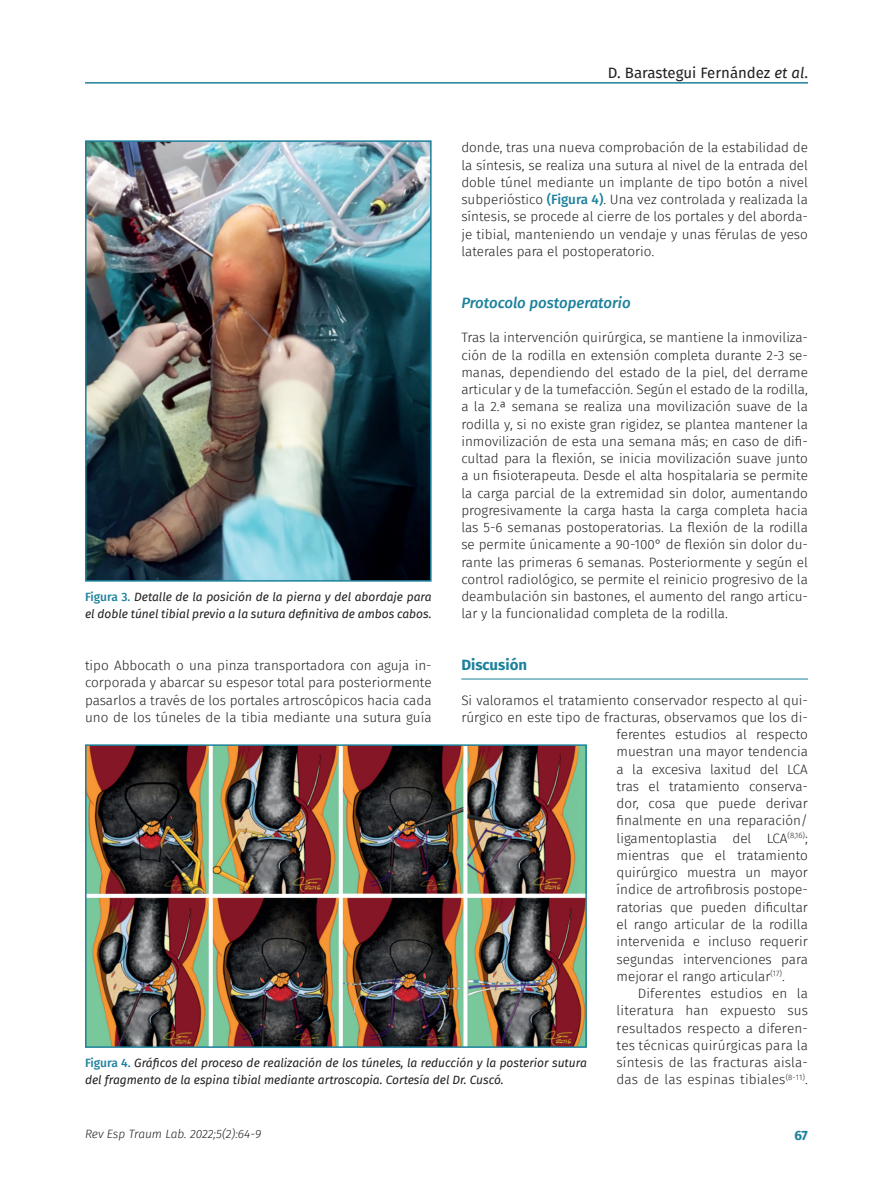
<style>
.page{position:relative;width:893px;height:1191px;background:#fff}
.page>*{position:absolute;margin:0;border:0;box-sizing:border-box;transform-origin:0 0}
.t1{font:15px "Fira Sans FS";color:#231f20}
.Subladillo{font:italic 500 15px "Fira Sans FS";color:#1d819c}
.Ladillo{font:700 15px "Fira Sans FS";color:#1d819c}
.Primer_párrafo{font:13.5px/17.2px "Fira Sans Light FS";color:#231f20;text-align:justify}
.Párrafo_general{font:13.5px/17.2px "Fira Sans Light FS";color:#231f20;text-align:justify}
.t2{font:700 13.5px "Fira Sans FS";color:#1d819c}
.Pie_de_foto{font:italic 12px/17.2px "Fira Sans FS";color:#231f20}
.t3{font:italic 300 12px "Fira Sans FS";letter-spacing:-.005em;color:#231f20}
.s1{font-style:italic}
.s2{font-family:"Fira Sans FS";font-weight:500;color:#1d819c}
.s3{font-weight:500;font-style:normal;color:#1d819c}
</style>
<div class="page">
<hr style="left:85px;top:82px;width:723px;height:2px;background:#1d819c">
<hr style="left:461px;top:678px;width:347px;height:1px;background:#1d819c">
<img style="left:88px;top:143px;width:341px;height:435px">
<div style="left:85px;top:140px;width:347px;height:441px;border:2px solid #1d819c"></div>
<img style="left:88px;top:747px;width:496px;height:297px">
<div style="left:85px;top:744px;width:502px;height:303px;border:2px solid #1d819c"></div>
<p class="t1" style="left:608px;top:62px;width:201px">D. Barastegui Fernández <span class="s1">et al</span>.</p>
<p class="Párrafo_general" style="left:461px;top:139px;width:348px">donde, tras una nueva comprobación de la estabilidad de la síntesis, se realiza una sutura al nivel de la entrada del doble túnel mediante un implante de tipo botón a nivel subperióstico <span class="s2">(Figura 4)</span>. Una vez controlada y realizada la síntesis, se procede al cierre de los portales y del aborda&shy;je tibial, manteniendo un vendaje y unas férulas de yeso laterales para el postoperatorio.</p>
<p class="Subladillo" style="left:461px;top:291px;width:171px">Protocolo postoperatorio</p>
<p class="Primer_párrafo" style="left:461px;top:329px;width:348px">Tras la intervención quirúrgica, se mantiene la inmoviliza&shy;ción de la rodilla en extensión completa durante 2-3 se&shy;manas, dependiendo del estado de la piel, del derrame articular y de la tumefacción. Según el estado de la rodilla, a la 2.ª semana se realiza una movilización suave de la rodilla y, si no existe gran rigidez, se plantea mantener la inmovilización de esta una semana más; en caso de difi&shy;cultad para la flexión, se inicia movilización suave junto a un fisioterapeuta. Desde el alta hospitalaria se permite la carga parcial de la extremidad sin dolor, aumentando progresivamente la carga hasta la carga completa hacia las 5-6 semanas postoperatorias. La flexión de la rodilla se permite únicamente a 90-100° de flexión sin dolor du&shy;rante las primeras 6 semanas. Posteriormente y según el control radiológico, se permite el reinicio progresivo de la deambulación sin bastones, el aumento del rango articu&shy;lar y la funcionalidad completa de la rodilla.</p>
<p class="Ladillo" style="left:461px;top:653px;width:67px">Discusión</p>
<p class="Primer_párrafo" style="left:461px;top:691px;width:348px">Si valoramos el tratamiento conservador respecto al qui-</p>
<p class="Primer_párrafo" style="left:461px;top:708px;width:348px">rúrgico en este tipo de fracturas, observamos que los di-</p>
<p class="Primer_párrafo" style="left:617px;top:726px;width:193px">ferentes estudios al respecto</p>
<p class="Primer_párrafo" style="left:617px;top:743px;width:193px">muestran una mayor tendencia</p>
<p class="Primer_párrafo" style="left:617px;top:760px;width:193px">a la excesiva laxitud del LCA</p>
<p class="Primer_párrafo" style="left:617px;top:777px;width:193px">tras el tratamiento conserva-</p>
<p class="Primer_párrafo" style="left:617px;top:795px;width:193px">dor, cosa que puede derivar</p>
<p class="Primer_párrafo" style="left:617px;top:812px;width:193px">finalmente en una reparación/</p>
<p class="Primer_párrafo" style="left:617px;top:829px;width:193px">ligamentoplastia del LCA<sup>(8,16)</sup>;</p>
<p class="Primer_párrafo" style="left:617px;top:846px;width:193px">mientras que el tratamiento</p>
<p class="Primer_párrafo" style="left:617px;top:864px;width:193px">quirúrgico muestra un mayor</p>
<p class="Primer_párrafo" style="left:617px;top:881px;width:193px">índice de artrofibrosis postope-</p>
<p class="Primer_párrafo" style="left:617px;top:898px;width:193px">ratorias que pueden dificultar</p>
<p class="Primer_párrafo" style="left:617px;top:915px;width:193px">el rango articular de la rodilla</p>
<p class="Primer_párrafo" style="left:617px;top:933px;width:193px">intervenida e incluso requerir</p>
<p class="Primer_párrafo" style="left:617px;top:950px;width:193px">segundas intervenciones para</p>
<p class="Primer_párrafo" style="left:617px;top:967px;width:170px">mejorar el rango articular<sup>(17)</sup>.</p>
<p class="Párrafo_general" style="left:617px;top:984px;width:193px;text-indent:21px">Diferentes estudios en la literatura han expuesto sus resultados respecto a diferen&shy;tes técnicas quirúrgicas para la síntesis de las fracturas aisla&shy;das de las espinas tibiales<sup>(8-11)</sup>.</p>
<p class="Pie_de_foto" style="left:85px;top:588px;width:348px"><span class="s3">Figura 3.</span> Detalle de la posición de la pierna y del abordaje para el doble túnel tibial previo a la sutura definitiva de ambos cabos.</p>
<p class="Párrafo_general" style="left:85px;top:657px;width:348px">tipo Abbocath o una pinza transportadora con aguja in&shy;corporada y abarcar su espesor total para posteriormente pasarlos a través de los portales artroscópicos hacia cada uno de los túneles de la tibia mediante una sutura guía</p>
<p class="Pie_de_foto" style="left:85px;top:1054px;width:503px"><span class="s3">Figura 4.</span> Gráficos del proceso de realización de los túneles, la reducción y la posterior sutura del fragmento de la espina tibial mediante artroscopia. Cortesía del Dr. Cuscó.</p>
<p class="t3" style="left:85px;top:1125px;width:178px">Rev Esp Traum Lab. 2022;5(2):64-9</p>
<p class="t2" style="left:794px;top:1124px;width:15px">67</p>
</div>
